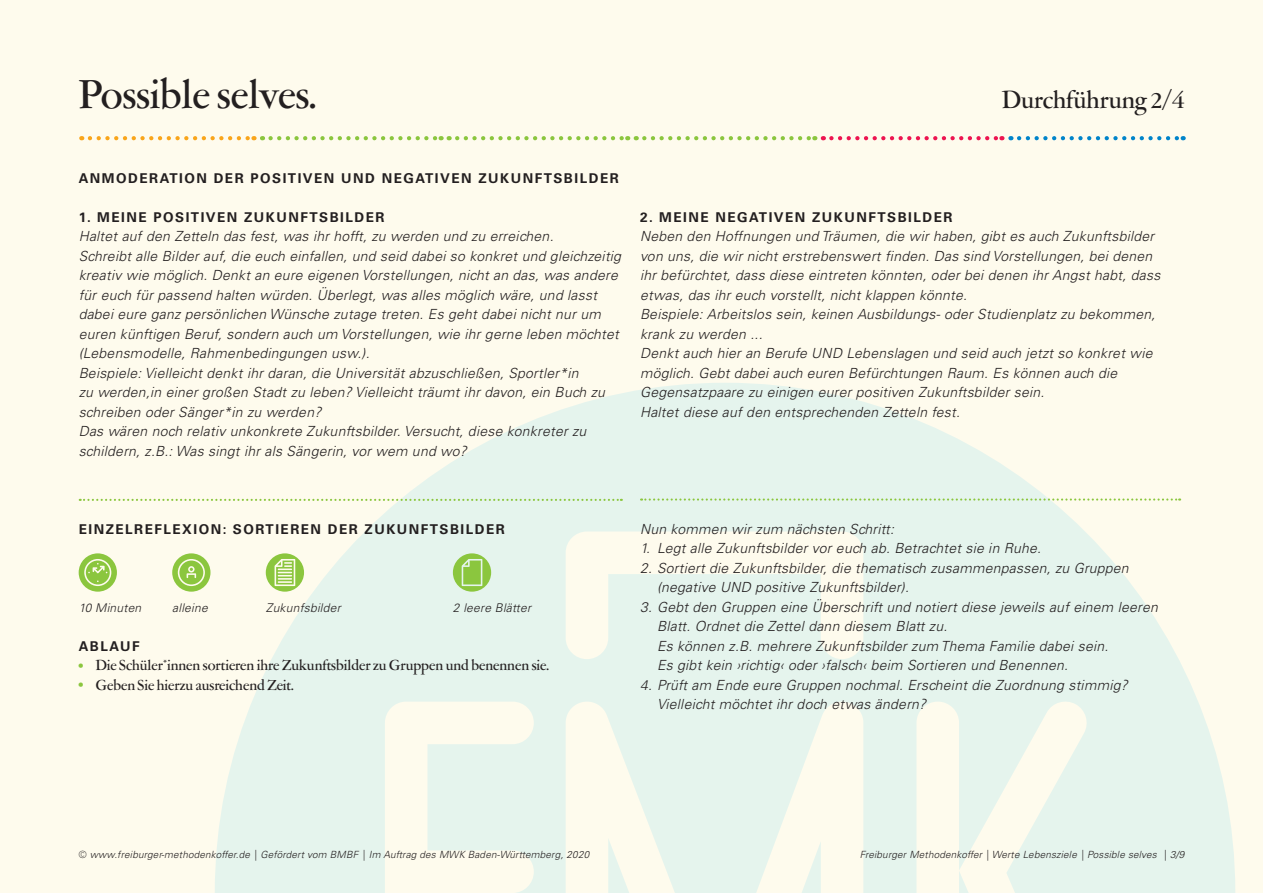
<style>
.page{position:relative;width:1263px;height:893px;background:#fefbed}
.page>*{position:absolute;margin:0;border:0;box-sizing:border-box;transform-origin:0 0}
.t1{font:500 42px "Garamont Amst SH";color:#231f20}
.t2{font:500 25.5px "Garamont Amst SH";color:#231f20}
.t3{font:500 15px "Garamont Amst SH";color:#231f20}
.t4{font:italic 300 13.95px/19.5px "Univers LT Pro 45";letter-spacing:.02em;color:#231f20}
.t5{font:700 13.5px "Univers LT Pro 65";letter-spacing:.11em;color:#231f20}
.t6{font:italic 300 12px "Univers LT Pro 45";letter-spacing:.02em;color:#231f20}
.t7{font:italic 300 9.9px "Univers LT Pro 45";letter-spacing:.02em;color:#231f20}
.s1{font-family:"Univers LT Pro 65";font-weight:700;font-size:12px;color:#8bc63e}
</style>
<div class="page">
<svg style="left:215px;top:383px;width:1020px;height:510px;fill:#e5f4ed"></svg>
<svg style="left:90px;top:136px;width:164px;height:4px"></svg>
<svg style="left:270px;top:136px;width:172px;height:4px"></svg>
<svg style="left:457px;top:136px;width:171px;height:4px"></svg>
<svg style="left:644px;top:136px;width:171px;height:4px"></svg>
<svg style="left:831px;top:136px;width:171px;height:4px"></svg>
<svg style="left:1019px;top:136px;width:165px;height:4px"></svg>
<svg style="left:79px;top:553px;width:38px;height:39px"></svg>
<svg style="left:172px;top:553px;width:38px;height:39px"></svg>
<svg style="left:453px;top:553px;width:38px;height:39px"></svg>
<svg style="left:266px;top:553px;width:38px;height:39px"></svg>
<svg style="left:80px;top:499px;width:542px;height:2px"></svg>
<svg style="left:641px;top:498px;width:539px;height:3px;background:#d1e8be"></svg>
<h1 class="t1" style="left:79px;top:72px;width:239px">Possible selves.</h1>
<h2 class="t2" style="left:1002px;top:86px;width:184px">Durchführung 2/4</h2>
<p class="t5" style="left:79px;top:169px;width:542px">ANMODERATION DER POSITIVEN UND NEGATIVEN ZUKUNFTSBILDER</p>
<p class="t5" style="left:79px;top:208px;width:307px">1. MEINE POSITIVEN ZUKUNFTSBILDER</p>
<p class="t4" style="left:79px;top:227px;width:544px">Haltet auf den Zetteln das fest, was ihr hofft, zu werden und zu erreichen.<br>Schreibt alle Bilder auf, die euch einfallen, und seid dabei so konkret und gleichzeitig kreativ wie möglich. Denkt an eure eigenen Vorstellungen, nicht an das, was andere für euch für passend halten würden. Überlegt, was alles möglich wäre, und lasst dabei eure ganz persönlichen Wünsche zutage treten. Es geht dabei nicht nur um euren künftigen Beruf, sondern auch um Vorstellungen, wie ihr gerne leben möchtet (Lebensmodelle, Rahmenbedingungen usw.).<br>Beispiele: Vielleicht denkt ihr daran, die Universität abzuschließen, Sportler*in<br>zu werden,in einer großen Stadt zu leben? Vielleicht träumt ihr davon, ein Buch zu schreiben oder Sänger*in zu werden?<br>Das wären noch relativ unkonkrete Zukunftsbilder. Versucht, diese konkreter zu schildern, z.B.: Was singt ihr als Sängerin, vor wem und wo?</p>
<p class="t5" style="left:640px;top:208px;width:314px">2. MEINE NEGATIVEN ZUKUNFTSBILDER</p>
<p class="t4" style="left:640px;top:227px;width:522px">Neben den Hoffnungen und Träumen, die wir haben, gibt es auch Zukunftsbilder von uns, die wir nicht erstrebenswert finden. Das sind Vorstellungen, bei denen ihr befürchtet, dass diese eintreten könnten, oder bei denen ihr Angst habt, dass etwas, das ihr euch vorstellt, nicht klappen könnte.<br>Beispiele: Arbeitslos sein, keinen Ausbildungs- oder Studienplatz zu bekommen, krank zu werden ...<br>Denkt auch hier an Berufe UND Lebenslagen und seid auch jetzt so konkret wie möglich. Gebt dabei auch euren Befürchtungen Raum. Es können auch die Gegensatzpaare zu einigen eurer positiven Zukunftsbilder sein.<br>Haltet diese auf den entsprechenden Zetteln fest.</p>
<p class="t5" style="left:79px;top:520px;width:428px">EINZELREFLEXION: SORTIEREN DER ZUKUNFTSBILDER</p>
<p class="t6" style="left:79px;top:600px;width:64px">10 Minuten</p>
<p class="t6" style="left:172px;top:600px;width:37px">alleine</p>
<p class="t6" style="left:266px;top:600px;width:76px">Zukunfsbilder</p>
<p class="t6" style="left:453px;top:600px;width:80px">2 leere Blätter</p>
<p class="t5" style="left:79px;top:637px;width:62px">ABLAUF</p>
<p class="t3" style="left:79px;top:658px;width:472px"><span class="s1">•</span> Die Schüler*innen sortieren ihre Zukunftsbilder zu Gruppen und benennen sie.</p>
<p class="t3" style="left:79px;top:677px;width:216px"><span class="s1">•</span> Geben Sie hierzu ausreichend Zeit.</p>
<p class="t4" style="left:640px;top:519px;width:255px">Nun kommen wir zum nächsten Schritt:</p>
<p class="t4" style="left:640px;top:539px;width:403px">1. Legt alle Zukunftsbilder vor euch ab. Betrachtet sie in Ruhe.</p>
<p class="t4" style="left:657px;top:558px;width:473px;text-indent:-17px">2. Sortiert die Zukunftsbilder, die thematisch zusammenpassen, zu Gruppen (negative UND positive Zukunftsbilder).</p>
<p class="t4" style="left:657px;top:597px;width:502px;text-indent:-17px">3. Gebt den Gruppen eine Überschrift und notiert diese jeweils auf einem leeren Blatt. Ordnet die Zettel dann diesem Blatt zu.<br>Es können z.B. mehrere Zukunftsbilder zum Thema Familie dabei sein.<br>Es gibt kein ›richtig‹ oder ›falsch‹ beim Sortieren und Benennen.</p>
<p class="t4" style="left:657px;top:675px;width:472px;text-indent:-17px">4. Prüft am Ende eure Gruppen nochmal. Erscheint die Zuordnung stimmig?<br>Vielleicht möchtet ihr doch etwas ändern?</p>
<p class="t7" style="left:79px;top:848px;width:512px">© www.freiburger-methodenkoffer.de | Gefördert vom BMBF | Im Auftrag des MWK Baden-Württemberg, 2020</p>
<p class="t7" style="left:860px;top:848px;width:326px">Freiburger Methodenkoffer | Werte Lebensziele | Possible selves | 3/9</p>
</div>
